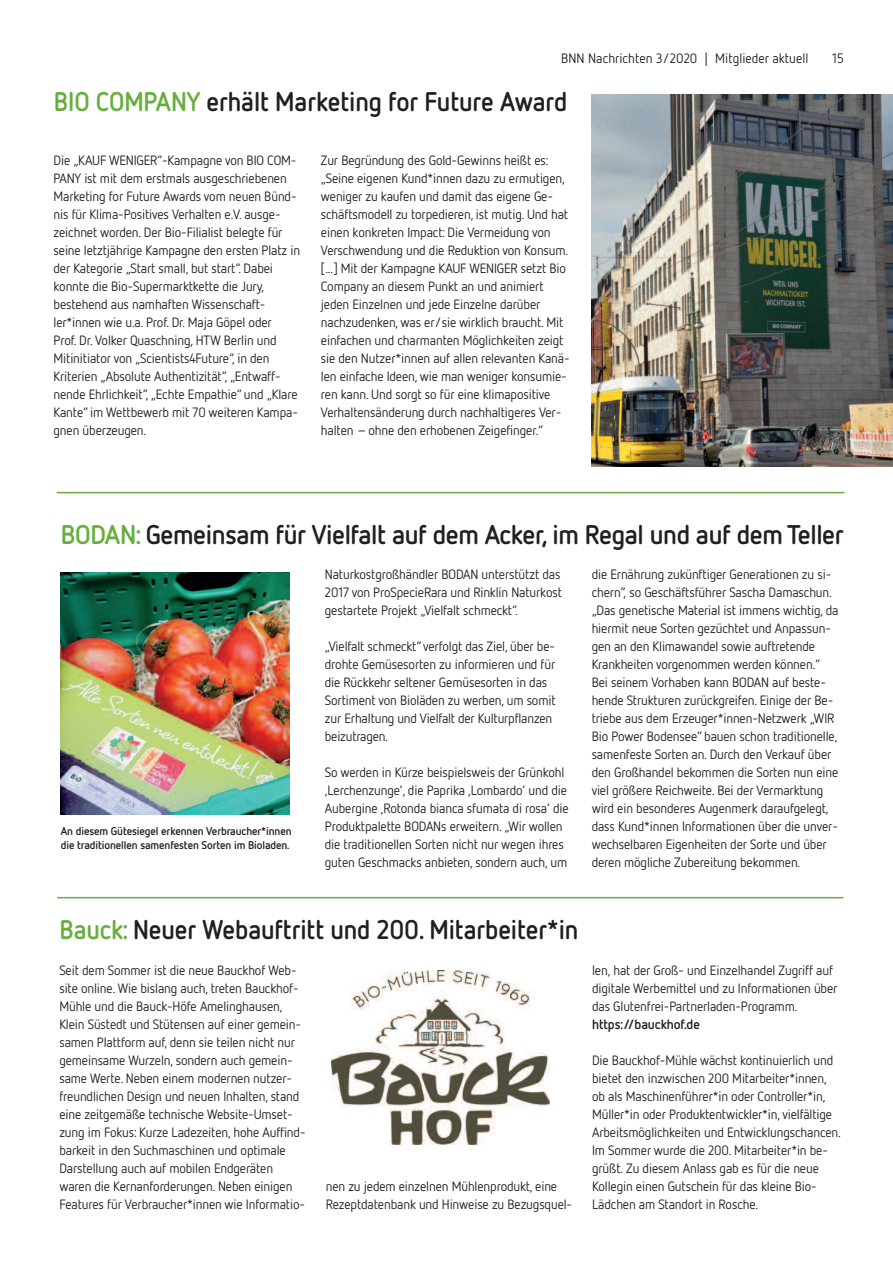
<style>
.page{position:relative;width:893px;height:1263px;background:#fff}
.page>*{position:absolute;margin:0;border:0;box-sizing:border-box;transform-origin:0 0}
.t1{font:700 27px "Netto";letter-spacing:-.005em;color:#231f20;scale:.96 1}
.t2{font:700 27px "Netto";letter-spacing:-.005em;color:#231f20}
.t3{font:13.65px "Netto";color:#231f20}
.t4{font:13.5px/18px "Netto";letter-spacing:-.01em;color:#231f20}
.t5{font:700 13.5px "Netto";letter-spacing:-.01em;color:#231f20}
.t6{font:700 11.25px/13.5px "Netto";letter-spacing:-.01em;color:#231f20}
.s1{font-size:13.5px}
.s2{color:#66af3e}
</style>
<div class="page">
<hr style="left:57px;top:897px;width:786px;height:1px;background:#66af3e">
<hr style="left:57px;top:492px;width:787px;height:1px;background:#66af3e">
<img style="left:61px;top:572px;width:229px;height:242px">
<img style="left:332px;top:970px;width:217px;height:175px">
<img style="left:591px;top:95px;width:302px;height:371px">
<p class="t3" style="left:561px;top:53px;width:249px">BNN Nachrichten <span class="s1">3/2020</span> | Mitglieder aktuell</p>
<p class="t3" style="left:832px;top:53px;width:13px">15</p>
<h1 class="t1" style="left:54px;top:92px;width:536px"><span class="s2">BIO COMPANY</span> erhält Marketing for Future Award</h1>
<p class="t4" style="left:54px;top:153px;width:248px">Die „KAUF WENIGER“-Kampagne von BIO COM-PANY ist mit dem erstmals ausgeschriebenen Marketing for Future Awards vom neuen Bünd&shy;nis für Klima-Positives Verhalten e.V. ausge&shy;zeichnet worden. Der Bio-Filialist belegte für seine letztjährige Kampagne den ersten Platz in der Kategorie „Start small, but start“. Dabei konnte die Bio-Supermarktkette die Jury, bestehend aus namhaften Wissenschaft&shy;ler*innen wie u.a. Prof. Dr. Maja Göpel oder<br>Prof. Dr. Volker Quaschning, HTW Berlin und Mitinitiator von „Scientists4Future“, in den Kriterien „Absolute Authentizität“, „Entwaff&shy;nende Ehrlichkeit“, „Echte Empathie“ und „Klare Kante“ im Wettbewerb mit 70 weiteren Kampa&shy;gnen überzeugen.</p>
<p class="t4" style="left:321px;top:153px;width:250px">Zur Begründung des Gold-Gewinns heißt es: „Seine eigenen Kund*innen dazu zu ermutigen, weniger zu kaufen und damit das eigene Ge&shy;schäftsmodell zu torpedieren, ist mutig. Und hat einen konkreten Impact: Die Vermeidung von Verschwendung und die Reduktion von Konsum. [...] Mit der Kampagne KAUF WENIGER setzt Bio Company an diesem Punkt an und animiert jeden Einzelnen und jede Einzelne darüber nachzudenken, was er/sie wirklich braucht. Mit einfachen und charmanten Möglichkeiten zeigt sie den Nutzer*innen auf allen relevanten Kanä&shy;len einfache Ideen, wie man weniger konsumie&shy;ren kann. Und sorgt so für eine klimapositive Verhaltensänderung durch nachhaltigeres Ver&shy;halten –ohne den erhobenen Zeigefinger.“</p>
<h1 class="t2" style="left:61px;top:525px;width:784px"><span class="s2">BODAN:</span> Gemeinsam für Vielfalt auf dem Acker, im Regal und auf dem Teller</h1>
<p class="t4" style="left:325px;top:567px;width:239px;text-align:justify">Naturkostgroßhändler BODAN unterstützt das 2017 von ProSpecieRara und Rinklin Naturkost gestartete Projekt „Vielfalt schmeckt“.</p>
<p class="t4" style="left:325px;top:639px;width:232px">„Vielfalt schmeckt“ verfolgt das Ziel, über be&shy;drohte Gemüsesorten zu informieren und für die Rückkehr seltener Gemüsesorten in das Sortiment von Bioläden zu werben, um somit zur Erhaltung und Vielfalt der Kulturpflanzen beizutragen.</p>
<p class="t4" style="left:325px;top:765px;width:245px">So werden in Kürze beispielsweis der Grünkohl ,Lerchenzunge’, die Paprika ,Lombardo’ und die Aubergine ,Rotonda bianca sfumata di rosa’ die Produktpalette BODANs erweitern. „Wir wollen die traditionellen Sorten nicht nur wegen ihres guten Geschmacks anbieten, sondern auch, um</p>
<p class="t4" style="left:592px;top:567px;width:248px">die Ernährung zukünftiger Generationen zu si&shy;chern“, so Geschäftsführer Sascha Damaschun. „Das genetische Material ist immens wichtig, da hiermit neue Sorten gezüchtet und Anpassun&shy;gen an den Klimawandel sowie auftretende Krankheiten vorgenommen werden können.“ Bei seinem Vorhaben kann BODAN auf beste&shy;hende Strukturen zurückgreifen. Einige der Be&shy;triebe aus dem Erzeuger*innen-Netzwerk „WIR Bio Power Bodensee“ bauen schon traditionelle, samenfeste Sorten an. Durch den Verkauf über den Großhandel bekommen die Sorten nun eine viel größere Reichweite. Bei der Vermarktung wird ein besonderes Augenmerk daraufgelegt, dass Kund*innen Informationen über die unver&shy;wechselbaren Eigenheiten der Sorte und über deren mögliche Zubereitung bekommen.</p>
<p class="t6" style="left:61px;top:826px;width:232px">An diesem Gütesiegel erkennen Verbraucher*innen die traditionellen samenfesten Sorten im Bioladen.</p>
<h1 class="t1" style="left:59px;top:920px;width:542px"><span class="s2">Bauck:</span> Neuer Webauftritt und 200. Mitarbeiter*in</h1>
<p class="t4" style="left:59px;top:963px;width:248px">Seit dem Sommer ist die neue Bauckhof Web&shy;site online. Wie bislang auch, treten Bauckhof-Mühle und die Bauck-Höfe Amelinghausen, Klein Süstedt und Stütensen auf einer gemein&shy;samen Plattform auf, denn sie teilen nicht nur gemeinsame Wurzeln, sondern auch gemein&shy;same Werte. Neben einem modernen nutzer&shy;freundlichen Design und neuen Inhalten, stand eine zeitgemäße technische Website-Umset&shy;zung im Fokus: Kurze Ladezeiten, hohe Auffind&shy;barkeit in den Suchmaschinen und optimale Darstellung auch auf mobilen Endgeräten waren die Kernanforderungen. Neben einigen Features für Verbraucher*innen wie Informatio-</p>
<p class="t4" style="left:326px;top:1179px;width:248px">nen zu jedem einzelnen Mühlenprodukt, eine<br>Rezeptdatenbank und Hinweise zu Bezugsquel-</p>
<p class="t4" style="left:592px;top:963px;width:247px">len, hat der Groß- und Einzelhandel Zugriff auf digitale Werbemittel und zu Informationen über das Glutenfrei-Partnerladen-Programm.</p>
<p class="t5" style="left:592px;top:1020px;width:109px">https://bauckhof.de</p>
<p class="t4" style="left:592px;top:1053px;width:250px">Die Bauckhof-Mühle wächst kontinuierlich und bietet den inzwischen 200 Mitarbeiter*innen, ob als Maschinenführer*in oder Controller*in, Müller*in oder Produktentwickler*in, vielfältige Arbeitsmöglichkeiten und Entwicklungschancen.<br>Im Sommer wurde die 200. Mitarbeiter*in be&shy;grüßt. Zu diesem Anlass gab es für die neue Kollegin einen Gutschein für das kleine Bio-Lädchen am Standort in Rosche.</p>
</div>
